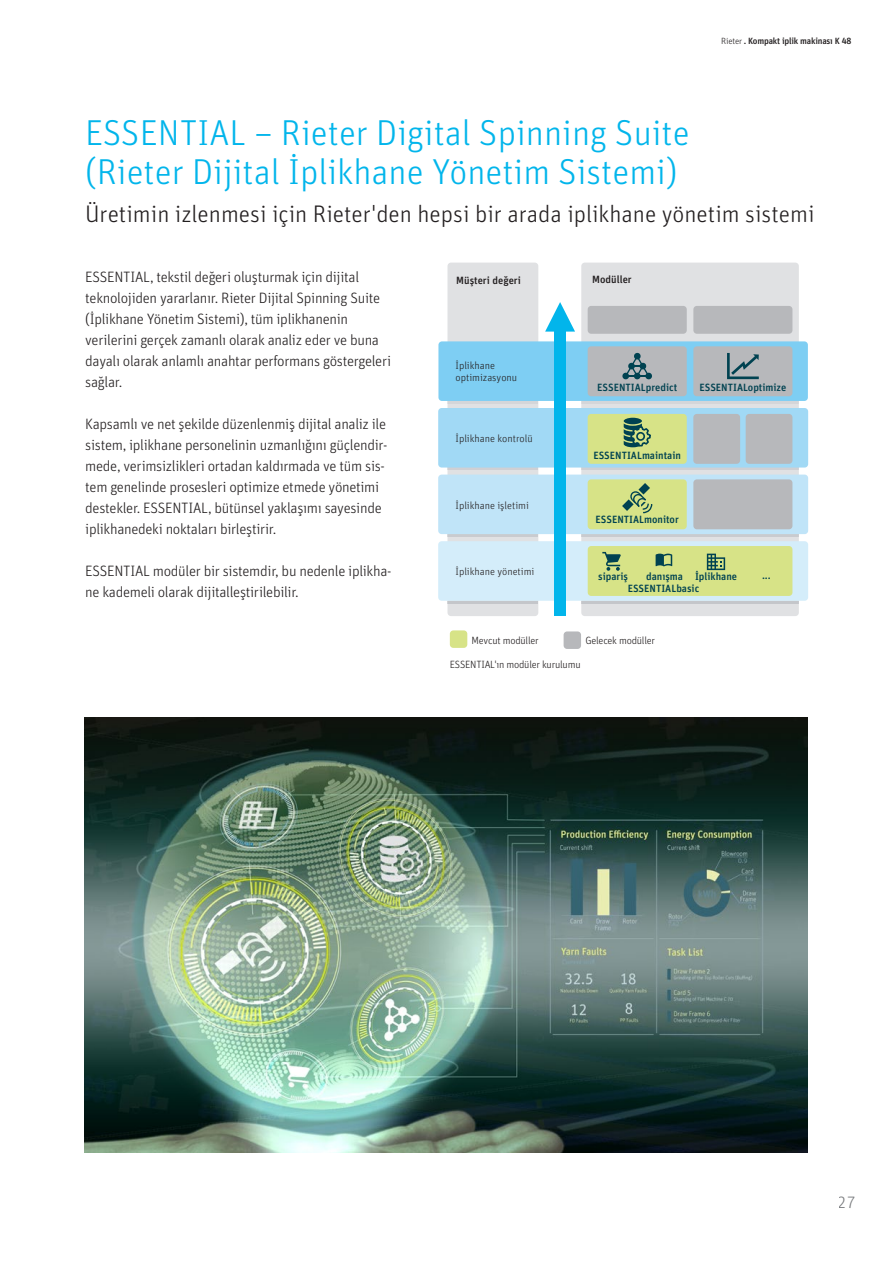
<style>
.page{position:relative;width:893px;height:1263px;background:#fff}
.page>*{position:absolute;margin:0;border:0;box-sizing:border-box;transform-origin:0 0}
.t1{font:300 36px/39px "Unit Pro";color:#02b5eb}
.t2{font:300 24px "Unit Pro";color:#231f20}
.t3{font:300 16.5px "Unit Pro";color:#76787b}
.t4{font:300 15px/21px "Unit Pro";letter-spacing:-.02em;color:#231f20}
.t5{font:500 10.5px "Unit Pro";color:#004251}
.t6{font:300 10.5px "Unit Pro";color:#231f20}
.t7{font:300 10.5px "Unit Pro";letter-spacing:-.02em;color:#231f20}
.t8{font:500 10.5px "Unit Pro";color:#231f20}
.t9{font:10.5px "Hanyi Xi Deng Xian";color:#231f20}
.t10{font:500 9px "Unit Pro";letter-spacing:-.02em;color:#231f20}
.s1{font-weight:300}
.s2{font-family:"Hanyi Xi Deng Xian";font-weight:400}
.s3{font-family:"Unit Pro";font-weight:300}
</style>
<div class="page">
<img style="left:85px;top:718px;width:723px;height:435px">
<div style="left:447px;top:263px;width:91px;height:353px;background:#e0e1e3;border-radius:3px"></div>
<div style="left:581px;top:263px;width:218px;height:353px;background:#e0e1e3;border-radius:3px"></div>
<div style="left:438px;top:341px;width:370px;height:60px;background:#7ecef3;border-radius:3px"></div>
<div style="left:438px;top:408px;width:370px;height:59px;background:#a1d9f5;border-radius:3px"></div>
<div style="left:438px;top:475px;width:370px;height:59px;background:#c0e4f8;border-radius:3px"></div>
<div style="left:438px;top:541px;width:370px;height:60px;background:#d4edfa;border-radius:3px"></div>
<div style="left:693px;top:414px;width:47px;height:50px;background:#b7b8bb;border-radius:3px"></div>
<div style="left:746px;top:414px;width:46px;height:50px;background:#b7b8bb;border-radius:3px"></div>
<div style="left:693px;top:479px;width:99px;height:50px;background:#b7b8bb;border-radius:3px"></div>
<div style="left:588px;top:546px;width:204px;height:50px;background:#d7e387;border-radius:3px"></div>
<div style="left:588px;top:479px;width:99px;height:50px;background:#d7e387;border-radius:3px"></div>
<div style="left:693px;top:306px;width:99px;height:28px;background:#b7b8bb;border-radius:3px"></div>
<div style="left:588px;top:306px;width:99px;height:28px;background:#b7b8bb;border-radius:3px"></div>
<div style="left:588px;top:414px;width:99px;height:50px;background:#d7e387;border-radius:3px"></div>
<div style="left:588px;top:346px;width:99px;height:50px;background:#b7b8bb;border-radius:3px"></div>
<div style="left:693px;top:346px;width:99px;height:50px;background:#b7b8bb;border-radius:3px"></div>
<svg style="left:545px;top:302px;width:30px;height:30px"></svg>
<div style="left:555px;top:329px;width:11px;height:287px;background:#02b5eb"></div>
<svg style="left:622px;top:483px;width:31px;height:31px"></svg>
<svg style="left:602px;top:552px;width:19px;height:19px"></svg>
<svg style="left:624px;top:417px;width:27px;height:31px"></svg>
<svg style="left:707px;top:554px;width:18px;height:16px"></svg>
<svg style="left:622px;top:352px;width:30px;height:28px"></svg>
<svg style="left:727px;top:353px;width:32px;height:26px"></svg>
<svg style="left:656px;top:554px;width:16px;height:12px"></svg>
<div style="left:450px;top:630px;width:17px;height:18px;background:#d7e387;border-radius:3px"></div>
<div style="left:564px;top:631px;width:17px;height:18px;background:#b7b8bb;border-radius:3px"></div>
<p class="t10" style="left:721px;top:34px;width:132px"><span class="s1">Rieter</span> . Kompakt iplik makinası K 48</p>
<h1 class="t1" style="left:85px;top:112px;width:606px">ESSENTIAL – Rieter Digital Spinning Suite (Rieter Dijital İplikhane Yönetim Sistemi)</h1>
<h2 class="t2" style="left:85px;top:197px;width:731px">Üretimin izlenmesi için Rieter'den hepsi bir arada iplikhane yönetim <span class="s2">sistemi</span></h2>
<p class="t4" style="left:85px;top:265px;width:307px">ESSENTIAL, tekstil değeri oluşturmak için dijital teknolojiden yararlanır. Rieter Dijital Spinning Suite (İplikhane Yönetim Sistemi), tüm iplikhanenin verilerini gerçek zamanlı olarak analiz eder ve buna dayalı olarak anlamlı anahtar performans göstergeleri sağlar.</p>
<p class="t4" style="left:85px;top:412px;width:304px">Kapsamlı ve net şekilde düzenlenmiş dijital analiz ile sistem, iplikhane personelinin uzmanlığını güçlendir&shy;mede, verimsizlikleri ortadan kaldırmada ve tüm sis&shy;tem genelinde prosesleri optimize etmede yönetimi destekler. ESSENTIAL, bütünsel yaklaşımı sayesinde iplikhanedeki noktaları birleştirir.</p>
<p class="t4" style="left:85px;top:559px;width:308px">ESSENTIAL modüler bir sistemdir, bu nedenle iplikha&shy;ne kademeli olarak dijitalleştirilebilir.</p>
<p class="t8" style="left:456px;top:272px;width:66px">Müşteri değeri</p>
<p class="t8" style="left:592px;top:271px;width:41px">Modüller</p>
<p class="t6" style="left:456px;top:358px;width:41px">İplikhane</p>
<p class="t9" style="left:456px;top:371px;width:63px"><span class="s3">optimi</span>zasyonu</p>
<p class="t6" style="left:456px;top:431px;width:79px">İplikhane <span class="s2">kontrolü</span></p>
<p class="t6" style="left:456px;top:498px;width:75px">İplikhane <span class="s2">işletimi</span></p>
<p class="t6" style="left:456px;top:564px;width:80px">İplikhane yönetimi</p>
<p class="t5" style="left:597px;top:379px;width:81px">ESSENTIALpredict</p>
<p class="t5" style="left:699px;top:379px;width:88px">ESSENTIALoptimize</p>
<p class="t5" style="left:593px;top:447px;width:89px">ESSENTIALmaintain</p>
<p class="t5" style="left:596px;top:511px;width:85px">ESSENTIALmonitor</p>
<p class="t5" style="left:646px;top:569px;width:92px">danışma İplikhane</p>
<p class="t5" style="left:598px;top:569px;width:31px">sipariş</p>
<p class="t5" style="left:762px;top:568px;width:10px">...</p>
<p class="t5" style="left:628px;top:581px;width:73px">ESSENTIALbasic</p>
<p class="t7" style="left:472px;top:633px;width:69px">Mevcut modüller</p>
<p class="t7" style="left:585px;top:633px;width:71px">Gelecek modüller</p>
<p class="t7" style="left:450px;top:657px;width:132px">ESSENTIAL'ın modüler kurulumu</p>
<p class="t3" style="left:838px;top:1191px;width:20px">27</p>
</div>
